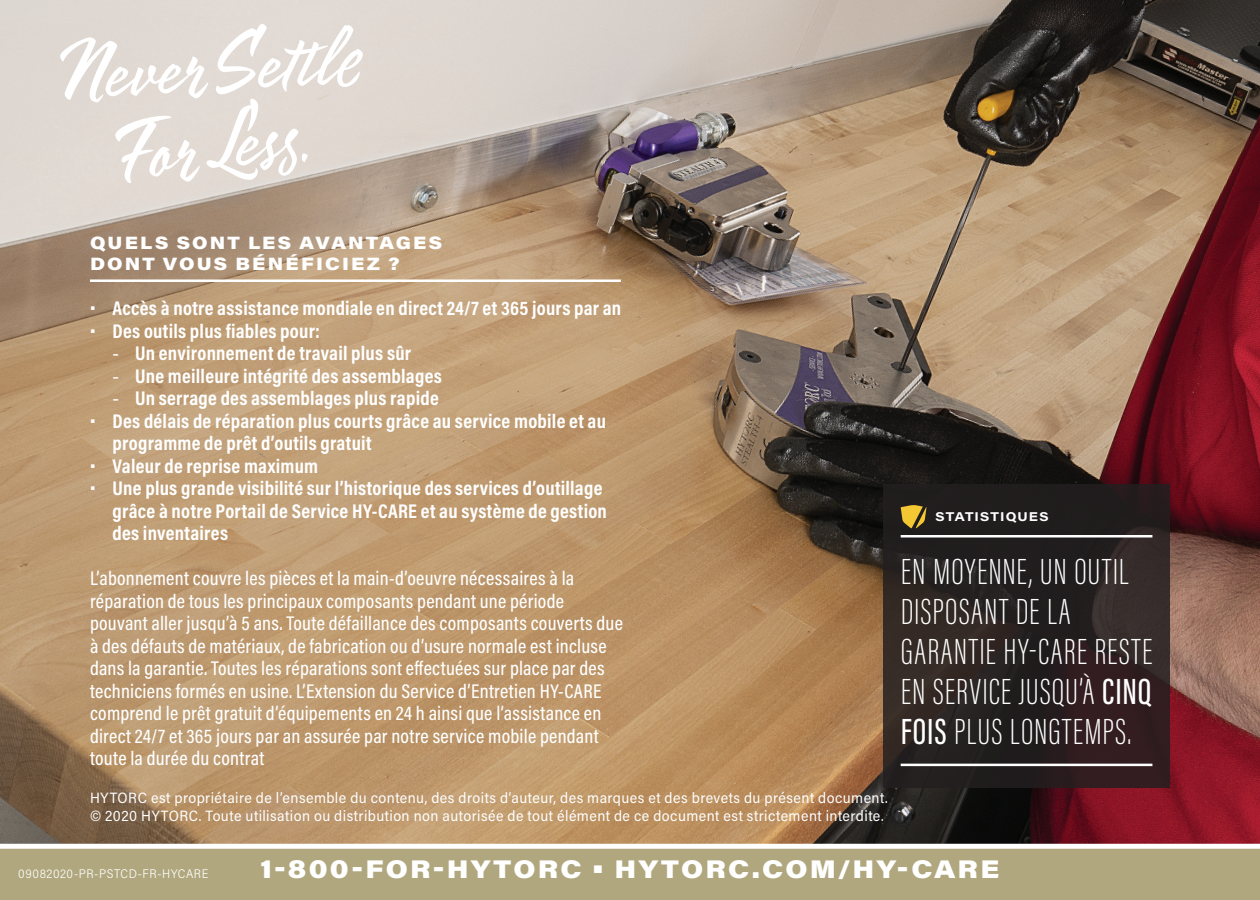
<style>
.page{position:relative;width:1260px;height:900px;background:#fff}
.page>*{position:absolute;margin:0;border:0;box-sizing:border-box;transform-origin:0 0}
.t1{font:200 37.5px/40px "Acumin Pro Extra Cond";letter-spacing:.035em;color:#fff}
.t2{font:900 25px "Acumin Pro Wide";letter-spacing:.09em;color:#fff}
.t3{font:500 20px/22.5px "Acumin Pro Cond";letter-spacing:.015em;color:#fff}
.t4{font:700 20px/22.5px "Acumin Pro Cond";letter-spacing:.015em;color:#fff}
.t5{font:900 17.5px/21px "Acumin Pro Wide";letter-spacing:.125em;color:#fff}
.t6{font:15px/18px "Acumin Pro Semi Cond";letter-spacing:.03em;color:#fff}
.t7{font:300 12.5px "Acumin Pro Semi Cond";letter-spacing:.045em;color:#fff}
.t8{font:700 12.5px "Acumin Pro Wide";letter-spacing:.085em;color:#fff}
.s1{font-family:"Acumin Pro Semi Cond";font-weight:400}
.s2{font-weight:500}
</style>
<div class="page">
<img style="left:0;top:0;width:1260px;height:841px">
<svg style="left:0;top:841px;width:1260px;height:59px;background:#b4ab86"></svg>
<svg style="left:60px;top:24px;width:303px;height:159px;fill:#e2dad3"></svg>
<hr style="left:90px;top:279px;width:531px;height:3px;background:#fff">
<svg style="left:883px;top:484px;width:287px;height:304px;background:#292121"></svg>
<hr style="left:901px;top:764px;width:251px;height:2px;background:#fff">
<hr style="left:901px;top:535px;width:251px;height:3px;background:#fff">
<svg style="left:901px;top:505px;width:26px;height:23px"></svg>
<p class="t5" style="left:90px;top:231px;width:354px">QUELS SONT LES AVANTAGES<br>DONT VOUS BÉNÉFICIEZ ?</p>
<p class="t4" style="left:90px;top:296px;width:533px">• Accès à notre assistance mondiale en direct 24/7 et 365 jours par an</p>
<p class="t4" style="left:112px;top:319px;width:331px;text-indent:-22px">• Des outils plus fiables pour:<br><span class="s1">‐</span> Un environnement de travail plus sûr<br><span class="s1">‐</span> Une meilleure intégrité des assemblages <span class="s1">‐</span> Un serrage des assemblages plus rapide</p>
<p class="t4" style="left:112px;top:409px;width:495px;text-indent:-22px">• Des délais de réparation plus courts grâce au service mobile et au programme de prêt d’outils gratuit</p>
<p class="t4" style="left:90px;top:454px;width:230px">• Valeur de reprise maximum</p>
<p class="t4" style="left:112px;top:476px;width:496px;text-indent:-22px">• Une plus grande visibilité sur l’historique des services d’outillage grâce à notre Portail de Service HY-CARE et au système de gestion des inventaires</p>
<p class="t3" style="left:90px;top:566px;width:534px">L’abonnement couvre les pièces et la main-d’oeuvre nécessaires à la réparation de tous les principaux composants pendant une période pouvant aller jusqu’à 5 ans. Toute défaillance des composants couverts due à des défauts de matériaux, de fabrication ou d’usure normale est incluse dans la garantie. Toutes les réparations sont effectuées sur place par des techniciens formés en usine. L’Extension du Service d’Entretien HY-CARE comprend le prêt gratuit d’équipements en 24 h ainsi que l’assistance en direct 24/7 et 365 jours par an assurée par notre service mobile pendant toute la durée du contrat</p>
<p class="t6" style="left:90px;top:788px;width:799px">HYTORC est propriétaire de l’ensemble du contenu, des droits d’auteur, des marques et des brevets du présent document. © 2020 HYTORC. Toute utilisation ou distribution non autorisée de tout élément de ce document est strictement interdite.</p>
<p class="t8" style="left:935px;top:507px;width:115px">STATISTIQUES</p>
<h1 class="t1" style="left:901px;top:552px;width:253px">EN MOYENNE, UN OUTIL<br>DISPOSANT DE LA<br>GARANTIE HY-CARE RESTE<br>EN SERVICE JUSQU’À <span class="s2">CINQ<br>FOIS</span> PLUS LONGTEMPS.</h1>
<p class="t7" style="left:18px;top:865px;width:192px">09082020-PR-PSTCD-FR-HYCARE</p>
<p class="t2" style="left:261px;top:850px;width:740px">1-800-FOR-HYTORC • HYTORC.COM/HY-CARE</p>
</div>
